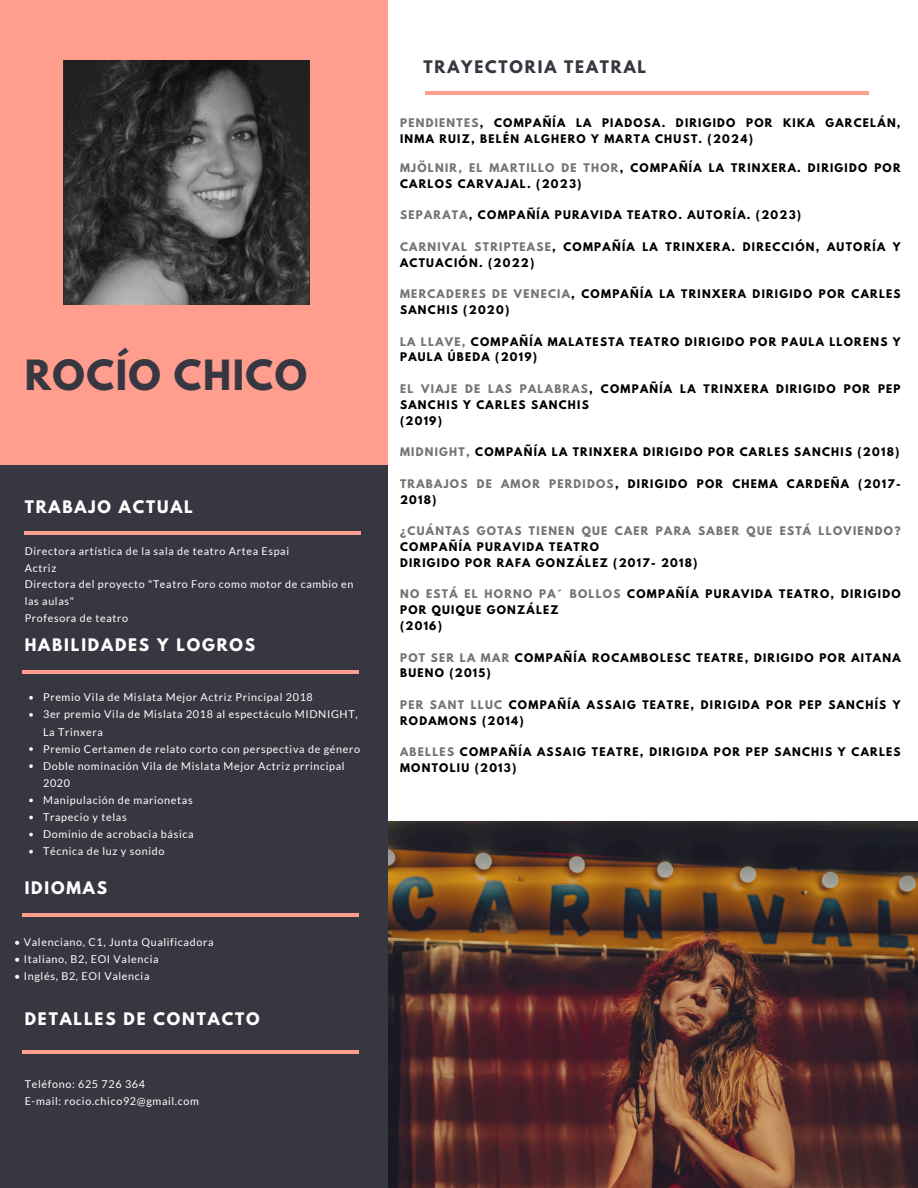
<style>
.page{position:relative;width:918px;height:1188px;background:#fff}
.page>*{position:absolute;margin:0;border:0;box-sizing:border-box;transform-origin:0 0}
.t1{font:700 36.9px "League Spartan";letter-spacing:.04em;color:#373741}
.t2{font:700 15.3px "League Spartan";letter-spacing:.12em;color:#fff}
.t3{font:700 15.3px "League Spartan";letter-spacing:.12em;color:#373741}
.t4{font:10.8px/17.1px "Lato";letter-spacing:.06em;color:#fff}
.t5{font:700 10.5px/15.8px "League Spartan";letter-spacing:.12em;color:#000}
.s1{color:#747474}
</style>
<div class="page">
<div style="left:0;top:0;width:388px;height:532px;background:#ff9d8e"></div>
<img style="left:388px;top:822px;width:530px;height:366px">
<div style="left:0;top:465px;width:388px;height:723px;background:#373741"></div>
<hr style="left:25px;top:532px;width:336px;height:3px;background:#ff9d8e">
<hr style="left:23px;top:670px;width:336px;height:4px;background:#ff9d8e">
<hr style="left:23px;top:1050px;width:336px;height:3px;background:#ff9d8e">
<hr style="left:425px;top:92px;width:443px;height:3px;background:#ff9d8e">
<img style="left:63px;top:61px;width:247px;height:244px">
<hr style="left:23px;top:914px;width:336px;height:3px;background:#ff9d8e">
<svg style="left:29px;top:696px;width:4px;height:4px"></svg>
<svg style="left:29px;top:713px;width:4px;height:4px"></svg>
<svg style="left:29px;top:747px;width:4px;height:4px"></svg>
<svg style="left:29px;top:764px;width:4px;height:4px"></svg>
<svg style="left:29px;top:799px;width:4px;height:3px"></svg>
<svg style="left:29px;top:816px;width:4px;height:3px"></svg>
<svg style="left:29px;top:833px;width:4px;height:3px"></svg>
<svg style="left:29px;top:850px;width:4px;height:3px"></svg>
<h2 class="t1" style="left:25px;top:357px;width:284px">ROCÍO CHICO</h2>
<h2 class="t2" style="left:25px;top:499px;width:170px">TRABAJO ACTUAL</h2>
<p class="t4" style="left:25px;top:542px;width:266px">Directora artística de la sala de teatro Artea Espai</p>
<p class="t4" style="left:25px;top:559px;width:33px">Actriz</p>
<p class="t4" style="left:25px;top:576px;width:330px">Directora del proyecto "Teatro Foro como motor de cambio en las aulas"</p>
<p class="t4" style="left:25px;top:609px;width:105px">Profesora de teatro</p>
<h2 class="t2" style="left:25px;top:637px;width:232px">HABILIDADES Y LOGROS</h2>
<p class="t4" style="left:43px;top:689px;width:271px">Premio Vila de Mislata Mejor Actriz Principal 2018</p>
<p class="t4" style="left:43px;top:706px;width:316px">3er premio Vila de Mislata 2018 al espectáculo MIDNIGHT,<br>La Trinxera</p>
<p class="t4" style="left:43px;top:740px;width:319px">Premio Certamen de relato corto con perspectiva de género</p>
<p class="t4" style="left:43px;top:757px;width:303px">Doble nominación Vila de Mislata Mejor Actriz prrincipal<br>2020</p>
<p class="t4" style="left:43px;top:791px;width:151px">Manipulación de marionetas</p>
<p class="t4" style="left:43px;top:808px;width:85px">Trapecio y telas</p>
<p class="t4" style="left:43px;top:825px;width:152px">Dominio de acrobacia básica</p>
<p class="t4" style="left:43px;top:843px;width:123px">Técnica de luz y sonido</p>
<p class="t2" style="left:25px;top:880px;width:84px">IDIOMAS</p>
<p class="t4" style="left:14px;top:933px;width:201px">• Valenciano, C1, Junta Qualificadora</p>
<h2 class="t4" style="left:14px;top:950px;width:146px">• Italiano, B2, EOI Valencia</h2>
<h3 class="t4" style="left:14px;top:967px;width:137px">• Inglés, B2, EOI Valencia</h3>
<p class="t2" style="left:25px;top:1011px;width:236px">DETALLES DE CONTACTO</p>
<p class="t4" style="left:25px;top:1076px;width:122px">Teléfono: 625 726 364</p>
<p class="t4" style="left:25px;top:1093px;width:176px">E-mail: rocio.chico92@gmail.com</p>
<h2 class="t3" style="left:424px;top:60px;width:224px">TRAYECTORIA TEATRAL</h2>
<h3 class="t5" style="left:400px;top:116px;width:502px"><span class="s1">PENDIENTES</span>, COMPAÑÍA LA PIADOSA. DIRIGIDO POR KIKA GARCELÁN,<br>INMA RUIZ, BELÉN ALGHERO Y MARTA CHUST. (2024)</h3>
<h3 class="t5" style="left:400px;top:161px;width:502px"><span class="s1">MJÖLNIR, EL MARTILLO DE THOR</span>, COMPAÑÍA LA TRINXERA. DIRIGIDO POR<br>CARLOS CARVAJAL. (2023)</h3>
<h3 class="t5" style="left:400px;top:208px;width:403px"><span class="s1">SEPARATA</span>, COMPAÑÍA PURAVIDA TEATRO. AUTORÍA. (2023)</h3>
<h3 class="t5" style="left:400px;top:240px;width:502px"><span class="s1">CARNIVAL STRIPTEASE</span>, COMPAÑÍA LA TRINXERA. DIRECCIÓN, AUTORÍA Y<br>ACTUACIÓN. (2022)</h3>
<h3 class="t5" style="left:400px;top:287px;width:502px"><span class="s1">MERCADERES DE VENECIA</span>, COMPAÑÍA LA TRINXERA DIRIGIDO POR CARLES<br>SANCHIS (2020)</h3>
<h3 class="t5" style="left:400px;top:335px;width:502px"><span class="s1">LA LLAVE,</span> COMPAÑÍA MALATESTA TEATRO DIRIGIDO POR PAULA LLORENS Y<br>PAULA ÚBEDA (2019)</h3>
<h3 class="t5" style="left:400px;top:382px;width:502px"><span class="s1">EL VIAJE DE LAS PALABRAS</span>, COMPAÑÍA LA TRINXERA DIRIGIDO POR PEP<br>SANCHIS Y CARLES SANCHIS<br>(2019)</h3>
<h3 class="t5" style="left:400px;top:445px;width:501px"><span class="s1">MIDNIGHT,</span> COMPAÑÍA LA TRINXERA DIRIGIDO POR CARLES SANCHIS (2018)</h3>
<h3 class="t5" style="left:400px;top:477px;width:502px"><span class="s1">TRABAJOS DE AMOR PERDIDOS</span>, DIRIGIDO POR CHEMA CARDEÑA (2017-<br>2018)</h3>
<h3 class="t5" style="left:400px;top:524px;width:502px"><span class="s1">¿CUÁNTAS GOTAS TIENEN QUE CAER PARA SABER QUE ESTÁ LLOVIENDO?<br></span>COMPAÑÍA PURAVIDA TEATRO<br>DIRIGIDO POR RAFA GONZÁLEZ (2017- 2018)</h3>
<h3 class="t5" style="left:400px;top:588px;width:502px"><span class="s1">NO ESTÁ EL HORNO PA´ BOLLOS</span> COMPAÑÍA PURAVIDA TEATRO, DIRIGIDO<br>POR QUIQUE GONZÁLEZ<br>(2016)</h3>
<h3 class="t5" style="left:400px;top:651px;width:502px"><span class="s1">POT SER LA MAR</span> COMPAÑÍA ROCAMBOLESC TEATRE, DIRIGIDO POR AITANA<br>BUENO (2015)</h3>
<h3 class="t5" style="left:400px;top:698px;width:502px"><span class="s1">PER SANT LLUC</span> COMPAÑÍA ASSAIG TEATRE, DIRIGIDA POR PEP SANCHÍS Y<br>RODAMONS (2014)</h3>
<p class="t5" style="left:400px;top:746px;width:502px"><span class="s1">ABELLES</span> COMPAÑÍA ASSAIG TEATRE, DIRIGIDA POR PEP SANCHIS Y CARLES<br>MONTOLIU (2013)</p>
</div>
